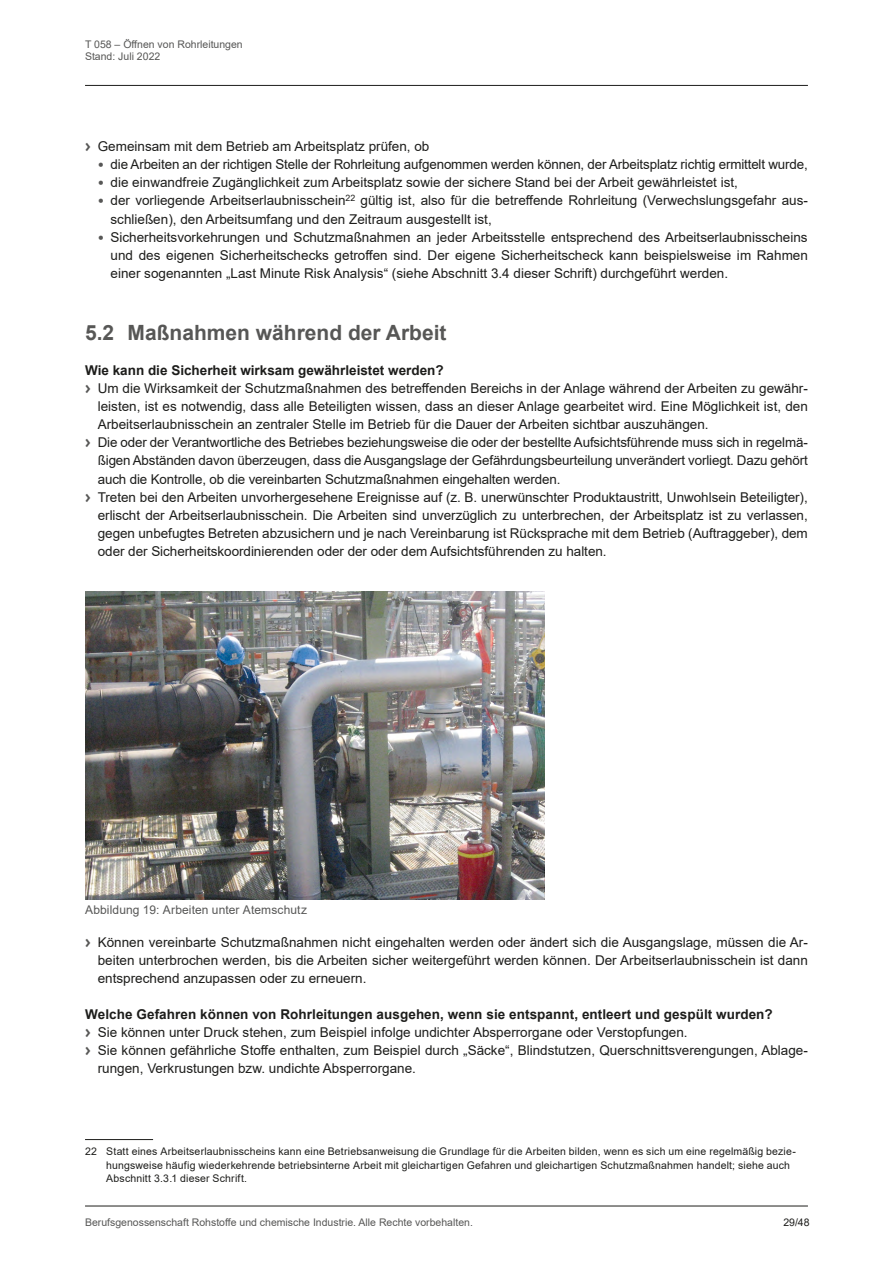
<style>
.page{position:relative;width:893px;height:1263px;background:#fff}
.page>*{position:absolute;margin:0;border:0;box-sizing:border-box;transform-origin:0 0}
.t1{font:700 21px "Arial";color:#575756}
.t2{font:13.5px/18px "Arial";color:#1d1d1b;text-align:justify}
.Fliesstext{font:700 13.5px "Arial";letter-spacing:.005em;color:#1d1d1b}
.Bildunterschrift{font:12px "Arial";letter-spacing:.01em;color:#575756}
.Fussnote{font:10.5px/13.5px "Arial";letter-spacing:.015em;color:#1d1d1b}
.t3{font:10.5px/12px "Arial";color:#575756}
.s1{font-family:"DGUV Meta";font-weight:700;color:#575756}
.s2{font-family:"DGUV Meta";font-size:12px;color:#575756}
</style>
<div class="page">
<hr style="left:85px;top:1205px;width:723px;height:1px;background:#1d1d1b">
<hr style="left:85px;top:85px;width:723px;height:1px;background:#1d1d1b">
<img style="left:85px;top:592px;width:459px;height:307px">
<hr style="left:85px;top:1139px;width:68px;height:1px;background:#1d1d1b">
<p class="t3" style="left:85px;top:38px;width:159px">T 058 – Öffnen von Rohrleitungen<br>Stand: Juli 2022</p>
<p class="t2" style="left:85px;top:137px;width:346px"><span class="s1">&gt;</span> Gemeinsam mit dem Betrieb am Arbeitsplatz prüfen, ob</p>
<p class="t2" style="left:98px;top:155px;width:711px"><span class="s2">∙</span> die Arbeiten an der richtigen Stelle der Rohrleitung aufgenommen werden können, der Arbeitsplatz richtig ermittelt wurde,</p>
<p class="t2" style="left:98px;top:174px;width:642px"><span class="s2">∙</span> die einwandfreie Zugänglichkeit zum Arbeitsplatz sowie der sichere Stand bei der Arbeit gewährleistet ist,</p>
<p class="t2" style="left:111px;top:192px;width:699px;text-indent:-13px"><span class="s2">∙</span> der vorliegende Arbeitserlaubnisschein<sup>22</sup> gültig ist, also für die betreffende Rohrleitung (Verwechslungsgefahr aus&shy;schließen), den Arbeitsumfang und den Zeitraum ausgestellt ist,</p>
<p class="t2" style="left:111px;top:228px;width:699px;text-indent:-13px"><span class="s2">∙</span> Sicherheitsvorkehrungen und Schutzmaßnahmen an jeder Arbeitsstelle entsprechend des Arbeitserlaubnisscheins und des eigenen Sicherheitschecks getroffen sind. Der eigene Sicherheitscheck kann beispielsweise im Rahmen einer sogenannten „Last Minute Risk Analysis“ (siehe Abschnitt 3.4 dieser Schrift) durchgeführt werden.</p>
<p class="t1" style="left:85px;top:318px;width:363px">5.2 Maßnahmen während der Arbeit</p>
<p class="Fliesstext" style="left:85px;top:361px;width:360px">Wie kann die Sicherheit wirksam gewährleistet werden?</p>
<p class="t2" style="left:98px;top:379px;width:712px;text-indent:-13px"><span class="s1">&gt;</span> Um die Wirksamkeit der Schutzmaßnahmen des betreffenden Bereichs in der Anlage während der Arbeiten zu gewähr&shy;leisten, ist es notwendig, dass alle Beteiligten wissen, dass an dieser Anlage gearbeitet wird. Eine Möglichkeit ist, den Arbeitserlaubnisschein an zentraler Stelle im Betrieb für die Dauer der Arbeiten sichtbar auszuhängen.</p>
<p class="t2" style="left:98px;top:434px;width:712px;text-indent:-13px"><span class="s1">&gt;</span> Die oder der Verantwortliche des Betriebes beziehungsweise die oder der bestellte Aufsichtsführende muss sich in regelmä&shy;ßigen Abständen davon überzeugen, dass die Ausgangslage der Gefährdungsbeurteilung unverändert vorliegt. Dazu gehört auch die Kontrolle, ob die vereinbarten Schutzmaßnahmen eingehalten werden.</p>
<p class="t2" style="left:98px;top:488px;width:711px;text-indent:-13px"><span class="s1">&gt;</span> Treten bei den Arbeiten unvorhergesehene Ereignisse auf (z. B. unerwünschter Produktaustritt, Unwohlsein Beteiligter), erlischt der Arbeitserlaubnisschein. Die Arbeiten sind unverzüglich zu unterbrechen, der Arbeitsplatz ist zu verlassen, gegen unbefugtes Betreten abzusichern und je nach Vereinbarung ist Rücksprache mit dem Betrieb (Auftraggeber), dem oder der Sicherheitskoordinierenden oder der oder dem Aufsichtsführenden zu halten.</p>
<p class="Bildunterschrift" style="left:85px;top:902px;width:224px">Abbildung 19: Arbeiten unter Atemschutz</p>
<p class="t2" style="left:98px;top:933px;width:712px;text-indent:-13px"><span class="s1">&gt;</span> Können vereinbarte Schutzmaßnahmen nicht eingehalten werden oder ändert sich die Ausgangslage, müssen die Ar&shy;beiten unterbrochen werden, bis die Arbeiten sicher weitergeführt werden können. Der Arbeitserlaubnisschein ist dann entsprechend anzupassen oder zu erneuern.</p>
<p class="Fliesstext" style="left:85px;top:1004px;width:689px">Welche Gefahren können von Rohrleitungen ausgehen, wenn sie entspannt, entleert und gespült wurden?</p>
<p class="t2" style="left:85px;top:1023px;width:604px"><span class="s1">&gt;</span> Sie können unter Druck stehen, zum Beispiel infolge undichter Absperrorgane oder Verstopfungen.</p>
<p class="t2" style="left:98px;top:1041px;width:712px;text-indent:-13px"><span class="s1">&gt;</span> Sie können gefährliche Stoffe enthalten, zum Beispiel durch „Säcke“, Blindstutzen, Querschnittsverengungen, Ablage&shy;rungen, Verkrustungen bzw. undichte Absperrorgane.</p>
<p class="Fussnote" style="left:106px;top:1145px;width:691px;text-indent:-21px">22 Statt eines Arbeitserlaubnisscheins kann eine Betriebsanweisung die Grundlage für die Arbeiten bilden, wenn es sich um eine regelmäßig bezie&shy;hungsweise häufig wiederkehrende betriebsinterne Arbeit mit gleichartigen Gefahren und gleichartigen Schutzmaßnahmen handelt; siehe auch<br>Abschnitt 3.3.1 dieser Schrift.</p>
<p class="t3" style="left:85px;top:1216px;width:389px">Berufsgenossenschaft Rohstoffe und chemische Industrie. Alle Rechte vorbehalten.</p>
<p class="Fussnote" style="left:783px;top:1215px;width:28px">29/48</p>
</div>
